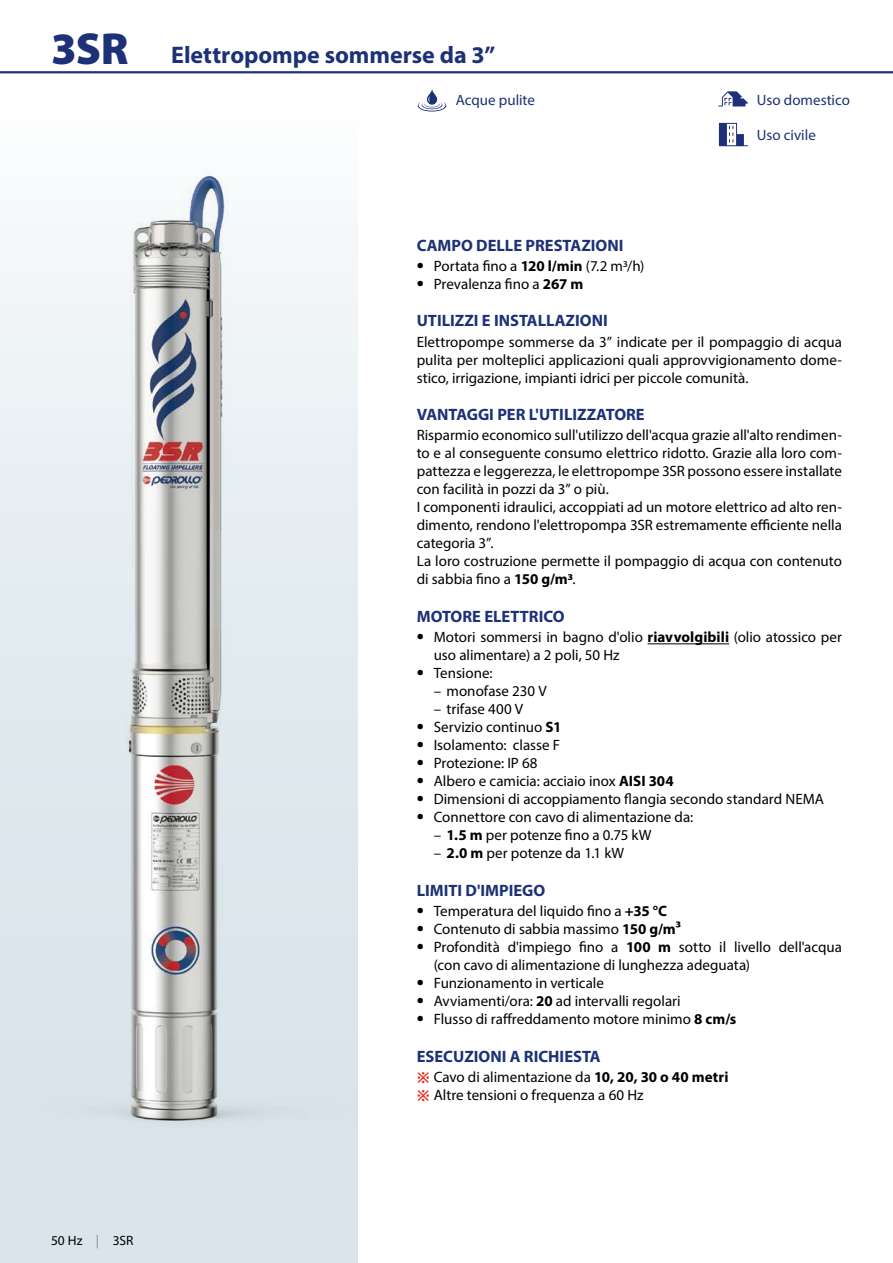
<style>
.page{position:relative;width:893px;height:1263px;background:#fff}
.page>*{position:absolute;margin:0;border:0;box-sizing:border-box;transform-origin:0 0}
.t1{font:900 45px "Myriad Pro";color:#1d3176}
.t2{font:700 24px "Myriad Pro";color:#1d3176}
.t3{font:700 16.5px "Myriad Pro";color:#1d3176}
.t4{font:15px/18px "Myriad Pro";color:#000}
.t5{font:15px "Myriad Pro";color:#1d3176}
.t6{font:13.5px "Myriad Pro";color:#000}
.s1{font-weight:700;font-size:21px}
.s2{font-weight:700}
.s3{font-family:"Apple SD Gothic Neo";font-weight:700;color:#e42313}
.s4{color:#9c9e9f}
</style>
<div class="page">
<hr style="left:0;top:71px;width:893px;height:2px;background:#1d3176">
<div style="left:0;top:1197px;width:357px;height:66px;background:#dae5eb"></div>
<img style="left:0;top:172px;width:358px;height:1025px">
<img style="left:129px;top:176px;width:78px;height:939px">
<hr style="left:648px;top:643px;width:81px;height:1px;background:#000">
<svg style="left:719px;top:123px;width:29px;height:23px"></svg>
<svg style="left:718px;top:91px;width:30px;height:15px"></svg>
<svg style="left:418px;top:89px;width:28px;height:23px"></svg>
<div style="left:51px;top:1226px;width:268px;height:27px;background:#dae5eb"></div>
<h1 class="t1" style="left:51px;top:18px;width:79px">3SR</h1>
<h2 class="t2" style="left:171px;top:39px;width:326px">Elettropompe sommerse da 3”</h2>
<p class="t5" style="left:456px;top:91px;width:81px">Acque pulite</p>
<p class="t5" style="left:757px;top:91px;width:94px">Uso domestico</p>
<p class="t5" style="left:757px;top:125px;width:60px">Uso civile</p>
<p class="t3" style="left:417px;top:234px;width:208px">CAMPO DELLE PRESTAZIONI</p>
<p class="t4" style="left:417px;top:256px;width:229px"><span class="s1">•</span> Portata fino a <span class="s2">120 l/min</span> (7.2 m3/h)</p>
<p class="t4" style="left:417px;top:274px;width:168px"><span class="s1">•</span> Prevalenza fino a <span class="s2">267 m</span></p>
<p class="t3" style="left:417px;top:310px;width:193px">UTILIZZI E INSTALLAZIONI</p>
<p class="t4" style="left:417px;top:332px;width:427px;text-align:justify">Elettropompe sommerse da 3” indicate per il pompaggio di acqua pulita per molteplici applicazioni quali approvvigionamento dome&shy;stico, irrigazione, impianti idrici per piccole comunità.</p>
<p class="t3" style="left:417px;top:404px;width:230px">VANTAGGI PER L'UTILIZZATORE</p>
<p class="t4" style="left:417px;top:426px;width:427px">Risparmio economico sull'utilizzo dell'acqua grazie all'alto rendimen&shy;to e al conseguente consumo elettrico ridotto. Grazie alla loro com&shy;pattezza e leggerezza, le elettropompe 3SR possono essere installate con facilità in pozzi da 3” o più.<br>I componenti idraulici, accoppiati ad un motore elettrico ad alto ren&shy;dimento, rendono l'elettropompa 3SR estremamente efficiente nella categoria 3”.<br>La loro costruzione permette il pompaggio di acqua con contenuto di sabbia fino a <span class="s2">150 g/m3</span>.</p>
<p class="t3" style="left:417px;top:606px;width:149px">MOTORE ELETTRICO</p>
<p class="t4" style="left:434px;top:628px;width:410px;text-indent:-17px"><span class="s1">•</span> Motori sommersi in bagno d'olio <span class="s2">riavvolgibili</span> (olio atossico per uso alimentare) a 2 poli, 50 Hz</p>
<p class="t4" style="left:417px;top:664px;width:77px"><span class="s1">•</span> Tensione:</p>
<p class="t4" style="left:434px;top:682px;width:114px">– monofase 230 V</p>
<p class="t4" style="left:434px;top:700px;width:91px">– trifase 400 V</p>
<p class="t4" style="left:417px;top:718px;width:146px"><span class="s1">•</span> Servizio continuo <span class="s2">S1</span></p>
<p class="t4" style="left:417px;top:736px;width:145px"><span class="s1">•</span> Isolamento: classe F</p>
<p class="t4" style="left:417px;top:754px;width:122px"><span class="s1">•</span> Protezione: IP 68</p>
<p class="t4" style="left:417px;top:772px;width:259px"><span class="s1">•</span> Albero e camicia: acciaio inox <span class="s2">AISI 304</span></p>
<p class="t4" style="left:417px;top:790px;width:409px"><span class="s1">•</span> Dimensioni di accoppiamento flangia secondo standard NEMA</p>
<p class="t4" style="left:417px;top:808px;width:278px"><span class="s1">•</span> Connettore con cavo di alimentazione da:</p>
<p class="t4" style="left:434px;top:826px;width:219px">– <span class="s2">1.5 m</span> per potenze fino a 0.75 kW</p>
<p class="t4" style="left:434px;top:844px;width:192px">– <span class="s2">2.0 m</span> per potenze da 1.1 kW</p>
<p class="t3" style="left:417px;top:880px;width:130px">LIMITI D'IMPIEGO</p>
<p class="t4" style="left:417px;top:902px;width:252px"><span class="s1">•</span> Temperatura del liquido fino a <span class="s2">+35 °C</span></p>
<p class="t4" style="left:417px;top:920px;width:266px"><span class="s1">•</span> Contenuto di sabbia massimo <span class="s2">150 g/m³</span></p>
<p class="t4" style="left:434px;top:938px;width:410px;text-indent:-17px"><span class="s1">•</span> Profondità d'impiego fino a <span class="s2">100 m</span> sotto il livello dell'acqua (con cavo di alimentazione di lunghezza adeguata)</p>
<p class="t4" style="left:417px;top:974px;width:189px"><span class="s1">•</span> Funzionamento in verticale</p>
<p class="t4" style="left:417px;top:992px;width:265px"><span class="s1">•</span> Avviamenti/ora: <span class="s2">20</span> ad intervalli regolari</p>
<p class="t4" style="left:417px;top:1010px;width:321px"><span class="s1">•</span> Flusso di raffreddamento motore minimo <span class="s2">8 cm/s</span></p>
<p class="t3" style="left:417px;top:1046px;width:186px">ESECUZIONI A RICHIESTA</p>
<p class="t4" style="left:417px;top:1068px;width:313px"><span class="s3">※</span> Cavo di alimentazione da <span class="s2">10, 20, 30 o 40 metri </span><span class="s3">※</span> Altre tensioni o frequenza a 60 Hz</p>
<p class="t6" style="left:51px;top:1232px;width:84px">50 Hz <span class="s4">|</span> 3SR</p>
</div>
